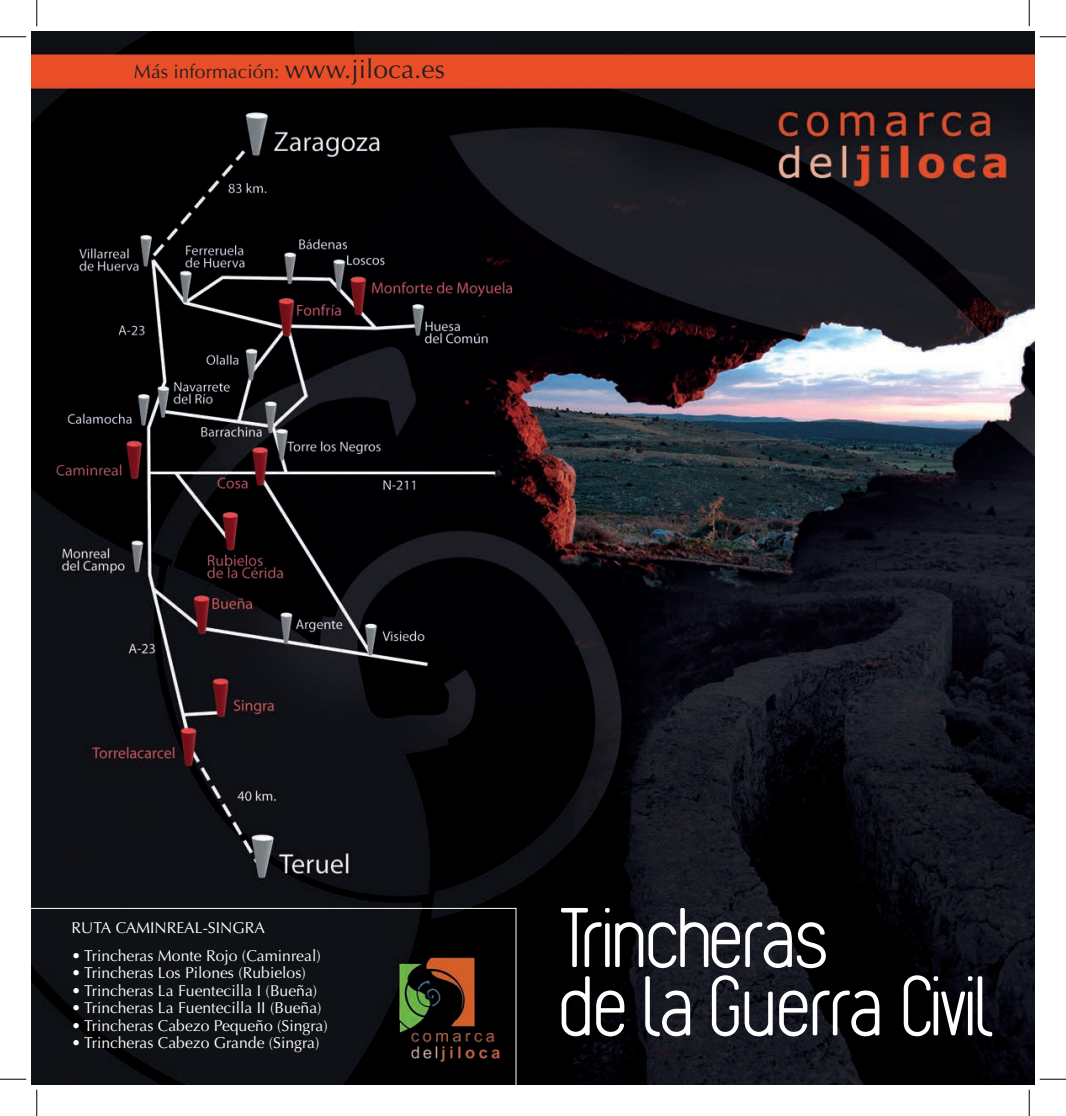
<style>
.page{position:relative;width:1066px;height:1116px;background:#fff}
.page>*{position:absolute;margin:0;border:0;box-sizing:border-box;transform-origin:0 0}
.t1{font:200 87.5px/68.2px "Sugo";letter-spacing:-.005em;color:#fff}
.t2{font:19.25px "Optima LT Std";color:#231f20}
.t3{font:15.75px "Optima LT Std";color:#fff}
.s1{font-size:26.25px}
</style>
<div class="page">
<img style="left:32px;top:32px;width:1002px;height:1051px">
<svg style="left:32px;top:907px;width:484px;height:176px;background:#121213"></svg>
<svg style="left:0;top:36px;width:26px;height:1px"></svg>
<svg style="left:1039px;top:36px;width:27px;height:1px"></svg>
<svg style="left:0;top:1078px;width:26px;height:1px"></svg>
<svg style="left:1039px;top:1078px;width:27px;height:1px"></svg>
<svg style="left:36px;top:0;width:1px;height:26px"></svg>
<svg style="left:36px;top:1089px;width:1px;height:26px"></svg>
<svg style="left:1029px;top:0;width:1px;height:26px"></svg>
<svg style="left:1029px;top:1089px;width:1px;height:26px"></svg>
<p class="t2" style="left:134px;top:60px;width:312px">Más información: <span class="s1">www.jiloca.es</span></p>
<p class="t3" style="left:71px;top:918px;width:195px">RUTA CAMINREAL-SINGRA</p>
<p class="t3" style="left:71px;top:946px;width:251px">• Trincheras Monte Rojo (Caminreal)</p>
<p class="t3" style="left:71px;top:963px;width:236px">• Trincheras Los Pilones (Rubielos)</p>
<p class="t3" style="left:71px;top:981px;width:247px">• Trincheras La Fuentecilla I (Bueña)</p>
<p class="t3" style="left:71px;top:998px;width:252px">• Trincheras La Fuentecilla II (Bueña)</p>
<p class="t3" style="left:71px;top:1016px;width:258px">• Trincheras Cabezo Pequeño (Singra)</p>
<p class="t3" style="left:71px;top:1033px;width:249px">• Trincheras Cabezo Grande (Singra)</p>
<h1 class="t1" style="left:560px;top:902px;width:433px">Trincheras<br>de la Guerra Civil</h1>
</div>
